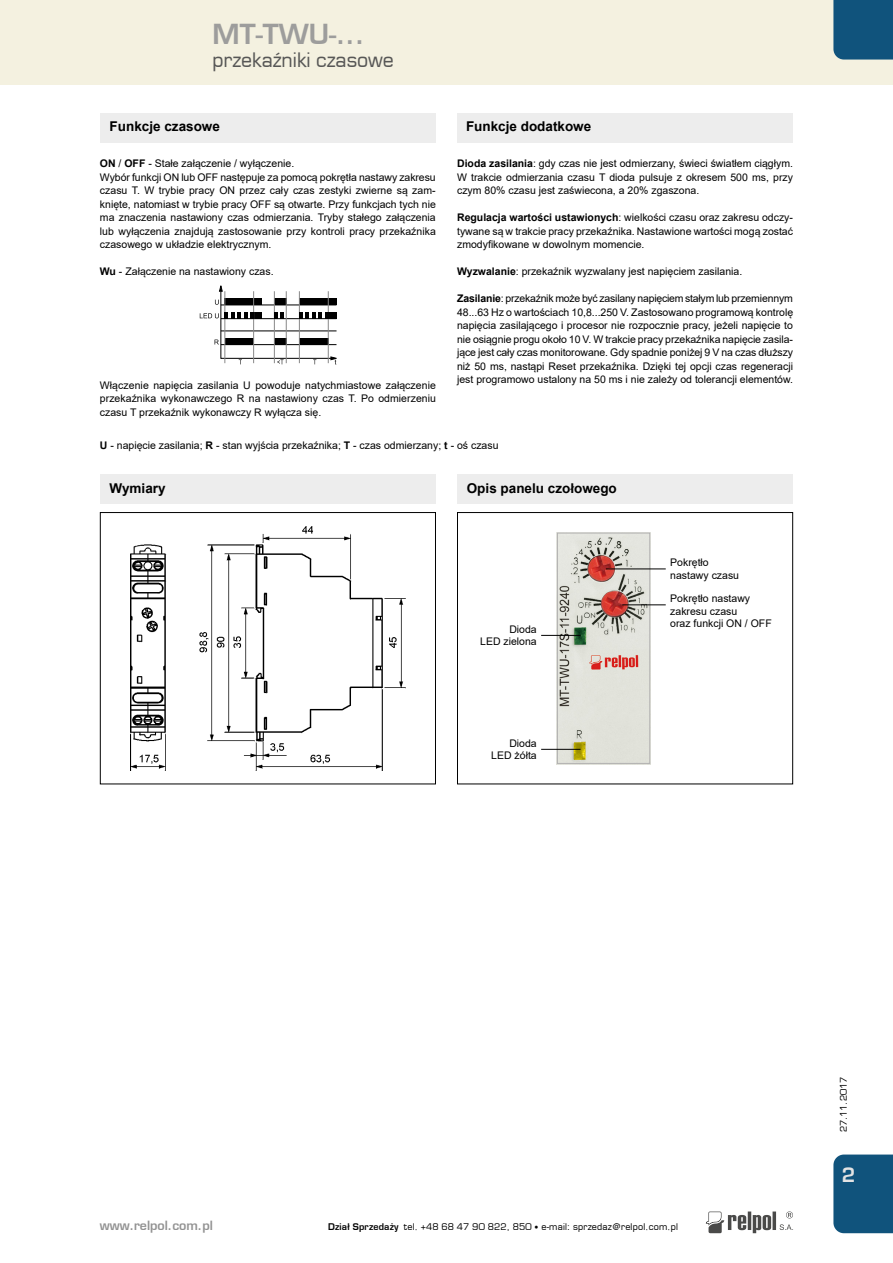
<style>
.page{position:relative;width:893px;height:1263px;background:#fff}
.page>*{position:absolute;margin:0;border:0;box-sizing:border-box;transform-origin:0 0}
.t1{font:700 27px "Euromode";color:#9d9d9c}
.t2{font:19.5px "Euromode";color:#575756}
.t3{font:700 19.5px "Euromode";color:#e3e3e3}
.t4{font:700 13.5px "Arial";color:#000}
.t5{font:700 12.45px "Euromode";color:#929292}
.t6{font:10.5px/13.5px "Arial";color:#000;text-align:justify}
.t7{font:9px "Euromode";letter-spacing:.02em;color:#000}
.s1{font-weight:700}
.s2{font-size:7.5px}
</style>
<div class="page">
<div style="left:0;top:0;width:893px;height:85px;background:#f4f1e0"></div>
<div style="left:833px;top:1154px;width:60px;height:79px;background:#10537c"></div>
<div style="left:833px;top:0;width:60px;height:60px;background:#10537c"></div>
<div style="left:100px;top:113px;width:336px;height:29px;background:#ededed"></div>
<svg style="left:200px;top:285px;width:136px;height:79px"></svg>
<div style="left:457px;top:113px;width:336px;height:29px;background:#ededed"></div>
<img style="left:130px;top:526px;width:275px;height:244px">
<div style="left:100px;top:474px;width:336px;height:30px;background:#ededed"></div>
<div style="left:100px;top:512px;width:336px;height:272px;border:1px solid #000"></div>
<div style="left:457px;top:474px;width:336px;height:30px;background:#ededed"></div>
<div style="left:457px;top:512px;width:336px;height:272px;border:1px solid #000"></div>
<img style="left:557px;top:532px;width:93px;height:230px">
<div style="left:557px;top:533px;width:93px;height:231px;border:1px solid #b3b2b2"></div>
<hr style="left:606px;top:569px;width:60px;height:1px;background:#000">
<hr style="left:622px;top:604px;width:44px;height:1px;background:#000">
<hr style="left:541px;top:635px;width:39px;height:1px;background:#000">
<hr style="left:541px;top:749px;width:39px;height:1px;background:#000">
<svg style="left:706px;top:1211px;width:87px;height:22px"></svg>
<h1 class="t1" style="left:213px;top:18px;width:154px">MT-TWU-...</h1>
<h2 class="t2" style="left:213px;top:48px;width:183px">przekaźniki czasowe</h2>
<p class="t4" style="left:110px;top:117px;width:112px">Funkcje czasowe</p>
<p class="t6" style="left:100px;top:157px;width:338px;text-align:left"><span class="s1">ON</span> / <span class="s1">OFF</span> - Stałe załączenie / wyłączenie.<br>Wybór funkcji ON lub OFF następuje za pomocą pokrętła nastawy zakresu czasu T. W trybie pracy ON przez cały czas zestyki zwierne są zam&shy;knięte, natomiast w trybie pracy OFF są otwarte. Przy funkcjach tych nie ma znaczenia nastawiony czas odmierzania. Tryby stałego załączenia lub wyłączenia znajdują zastosowanie przy kontroli pracy przekaźnika czasowego w układzie elektrycznym.</p>
<p class="t6" style="left:100px;top:265px;width:175px"><span class="s1">Wu</span> - Załączenie na nastawiony czas.</p>
<p class="t6" style="left:100px;top:378px;width:338px">Włączenie napięcia zasilania U powoduje natychmiastowe załączenie przekaźnika wykonawczego R na nastawiony czas T. Po odmierzeniu czasu T przekaźnik wykonawczy R wyłącza się.</p>
<p class="t4" style="left:466px;top:117px;width:127px">Funkcje dodatkowe</p>
<p class="t6" style="left:457px;top:157px;width:337px"><span class="s1">Dioda zasilania</span>: gdy czas nie jest odmierzany, świeci światłem ciągłym.<br>W trakcie odmierzania czasu T dioda pulsuje z okresem 500 ms, przy czym 80% czasu jest zaświecona, a 20% zgaszona.</p>
<p class="t6" style="left:457px;top:211px;width:337px"><span class="s1">Regulacja wartości ustawionych</span>: wielkości czasu oraz zakresu odczy&shy;tywane są w trakcie pracy przekaźnika. Nastawione wartości mogą zostać zmodyfikowane w dowolnym momencie.</p>
<p class="t6" style="left:457px;top:265px;width:287px"><span class="s1">Wyzwalanie</span>: przekaźnik wyzwalany jest napięciem zasilania.</p>
<p class="t6" style="left:457px;top:292px;width:338px"><span class="s1">Zasilanie</span>: przekaźnik może być zasilany napięciem stałym lub przemiennym 48...63 Hz o wartościach 10,8...250 V. Zastosowano programową kontrolę napięcia zasilającego i procesor nie rozpocznie pracy, jeżeli napięcie to nie osiągnie progu około 10 V. W trakcie pracy przekaźnika napięcie zasila&shy;jące jest cały czas monitorowane. Gdy spadnie poniżej 9 V na czas dłuższy niż 50 ms, nastąpi Reset przekaźnika. Dzięki tej opcji czas regeneracji jest programowo ustalony na 50 ms i nie zależy od tolerancji elementów.</p>
<p class="t6" style="left:100px;top:438px;width:400px"><span class="s1">U</span> - napięcie zasilania; <span class="s1">R</span> - stan wyjścia przekaźnika; <span class="s1">T</span> - czas odmierzany; <span class="s1">t</span> - oś czasu</p>
<p class="t4" style="left:110px;top:478px;width:58px">Wymiary</p>
<p class="t4" style="left:467px;top:478px;width:152px">Opis panelu czołowego</p>
<p class="t6" style="left:480px;top:622px;width:58px;line-height:12.6px;text-align:right">Dioda<br>LED zielona</p>
<p class="t6" style="left:491px;top:736px;width:47px;line-height:12.6px;text-align:right">Dioda<br>LED żółta</p>
<p class="t6" style="left:670px;top:556px;width:70px;line-height:12.6px">Pokrętło nastawy czasu</p>
<p class="t6" style="left:670px;top:592px;width:103px;line-height:12.6px;text-align:left">Pokrętło nastawy zakresu czasu<br>oraz funkcji ON / OFF</p>
<p class="t5" style="left:100px;top:1218px;width:114px">www.relpol.com.pl</p>
<p class="t7" style="left:328px;top:1221px;width:351px"><span class="s1">Dzia³ Sprzeda¿y</span> tel. +48 68 47 90 822, 850 <span class="s2">•</span> e-mail: sprzedaz@relpol.com.pl</p>
<p class="t7" style="left:838px;top:1132px;width:57px;rotate:-90deg">27.11.2017</p>
<h2 class="t3" style="left:842px;top:1163px;width:15px">2</h2>
</div>
